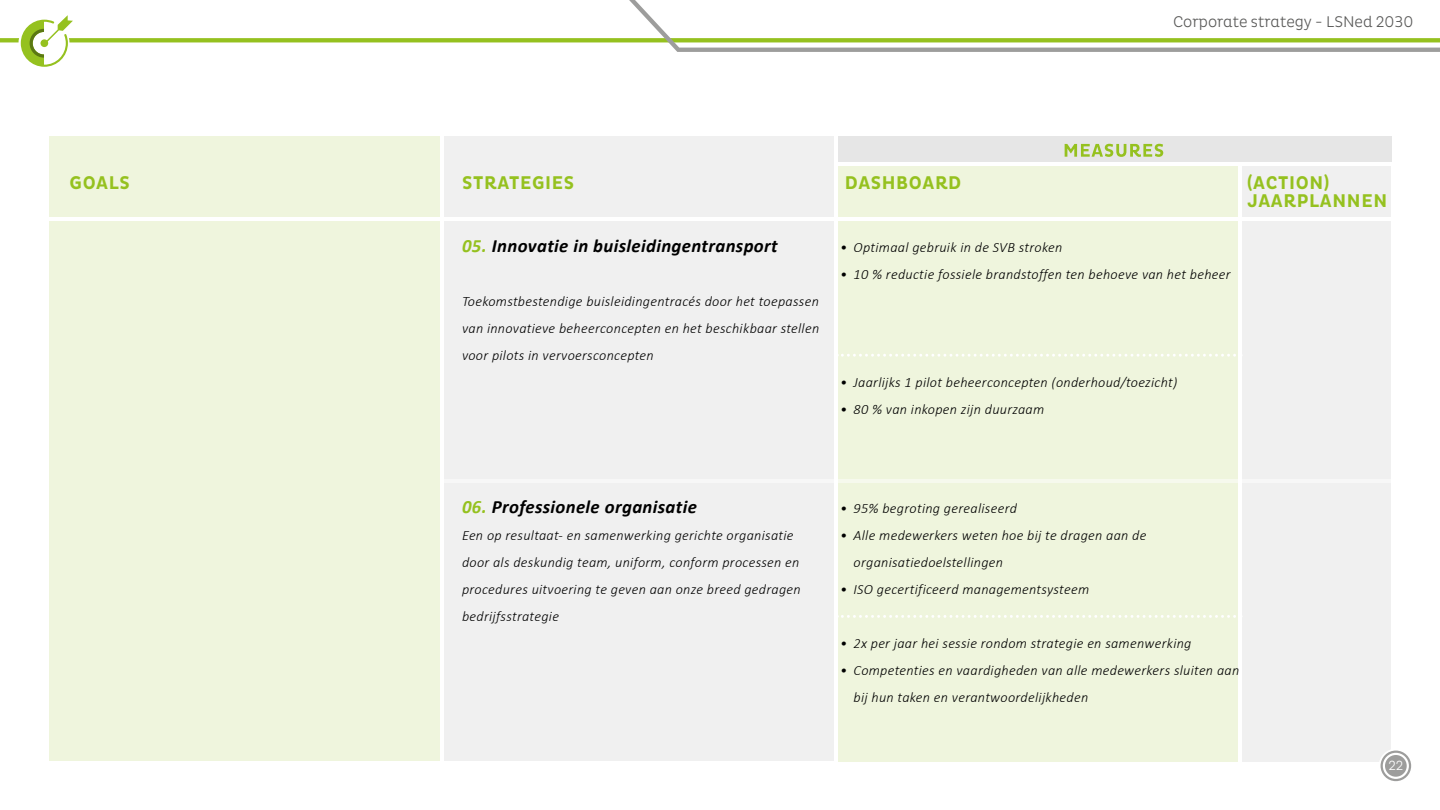
<style>
.page{position:relative;width:1440px;height:810px;background:#fff}
.page>*{position:absolute;margin:0;border:0;box-sizing:border-box;transform-origin:0 0}
.t1{font:italic 700 18.75px "Calibri";letter-spacing:.02em;color:#000}
.t2{font:700 18.75px/18px "Pluto Cond";letter-spacing:.035em;color:#95c11f}
.t3{font:300 15.75px "Pluto Cond";color:#575756}
.t4{font:italic 300 14.25px/27px "Calibri";letter-spacing:.02em;color:#000}
.t5{font:300 13.5px "Pluto Cond";color:#fff}
.s1{color:#95c11f}
</style>
<div class="page">
<div style="left:49px;top:136px;width:393px;height:625px;background:#eff5dd"></div>
<div style="left:442px;top:136px;width:394px;height:625px;background:#f0f0f0"></div>
<div style="left:836px;top:165px;width:404px;height:596px;background:#eff5dd"></div>
<div style="left:1240px;top:165px;width:151px;height:596px;background:#f0f0f0"></div>
<div style="left:836px;top:136px;width:555px;height:29px;background:#e6e6e6"></div>
<hr style="left:44px;top:217px;width:1364px;height:4px;background:#fff">
<hr style="left:836px;top:163px;width:572px;height:3px;background:#fff">
<hr style="left:440px;top:123px;width:3px;height:687px;background:#fff">
<hr style="left:835px;top:123px;width:3px;height:687px;background:#fff">
<hr style="left:1238px;top:165px;width:3px;height:645px;background:#fff">
<hr style="left:441px;top:479px;width:979px;height:3px;background:#fff">
<svg style="left:1379px;top:749px;width:34px;height:34px"></svg>
<div style="left:1385px;top:755px;width:22px;height:22px;background:#9d9d9c;border-radius:50%"></div>
<div style="left:1381px;top:751px;width:30px;height:30px;border:2px solid #9d9d9c;border-radius:50%"></div>
<svg style="left:838px;top:354px;width:398px;height:3px"></svg>
<svg style="left:838px;top:615px;width:398px;height:3px"></svg>
<svg style="left:0;top:0;width:1440px;height:67px"></svg>
<svg style="left:1065px;top:144px;width:98px;height:13px"></svg>
<p class="t3" style="left:1173px;top:16px;width:242px">Corporate strategy - LSNed 2030</p>
<h1 class="t2" style="left:70px;top:175px;width:62px">GOALS</h1>
<h1 class="t2" style="left:462px;top:175px;width:114px">STRATEGIES</h1>
<h1 class="t2" style="left:845px;top:175px;width:118px">DASHBOARD</h1>
<h1 class="t2" style="left:1247px;top:174px;width:141px">(ACTION)<br>JAARPLANNEN</h1>
<h1 class="t1" style="left:462px;top:238px;width:317px"><span class="s1">05.</span> Innovatie in buisleidingentransport</h1>
<p class="t4" style="left:462px;top:289px;width:359px;text-align:justify">Toekomstbestendige buisleidingentracés door het toepassen van innovatieve beheerconcepten en het beschikbaar stellen voor pilots in vervoersconcepten</p>
<p class="t4" style="left:840px;top:235px;width:224px">• Optimaal gebruik in de SVB stroken</p>
<p class="t4" style="left:840px;top:262px;width:392px">• 10 % reductie fossiele brandstoffen ten behoeve van het beheer</p>
<p class="t4" style="left:840px;top:370px;width:339px">• Jaarlijks 1 pilot beheerconcepten (onderhoud/toezicht)</p>
<p class="t4" style="left:840px;top:397px;width:206px">• 80 % van inkopen zijn duurzaam</p>
<h1 class="t1" style="left:462px;top:499px;width:236px"><span class="s1">06.</span> Professionele organisatie</h1>
<p class="t4" style="left:462px;top:523px;width:340px">Een op resultaat- en samenwerking gerichte organisatie door als deskundig team, uniform, conform processen en procedures uitvoering te geven aan onze breed gedragen bedrijfsstrategie</p>
<p class="t4" style="left:840px;top:496px;width:178px">• 95% begroting gerealiseerd</p>
<p class="t4" style="left:854px;top:523px;width:294px;text-indent:-13px">• Alle medewerkers weten hoe bij te dragen aan de organisatiedoelstellingen</p>
<p class="t4" style="left:840px;top:577px;width:251px">• ISO gecertificeerd managementsysteem</p>
<p class="t4" style="left:840px;top:631px;width:353px">• 2x per jaar hei sessie rondom strategie en samenwerking</p>
<p class="t4" style="left:854px;top:658px;width:387px;text-indent:-13px">• Competenties en vaardigheden van alle medewerkers sluiten aan bij hun taken en verantwoordelijkheden</p>
<p class="t5" style="left:1388px;top:760px;width:17px">22</p>
</div>
